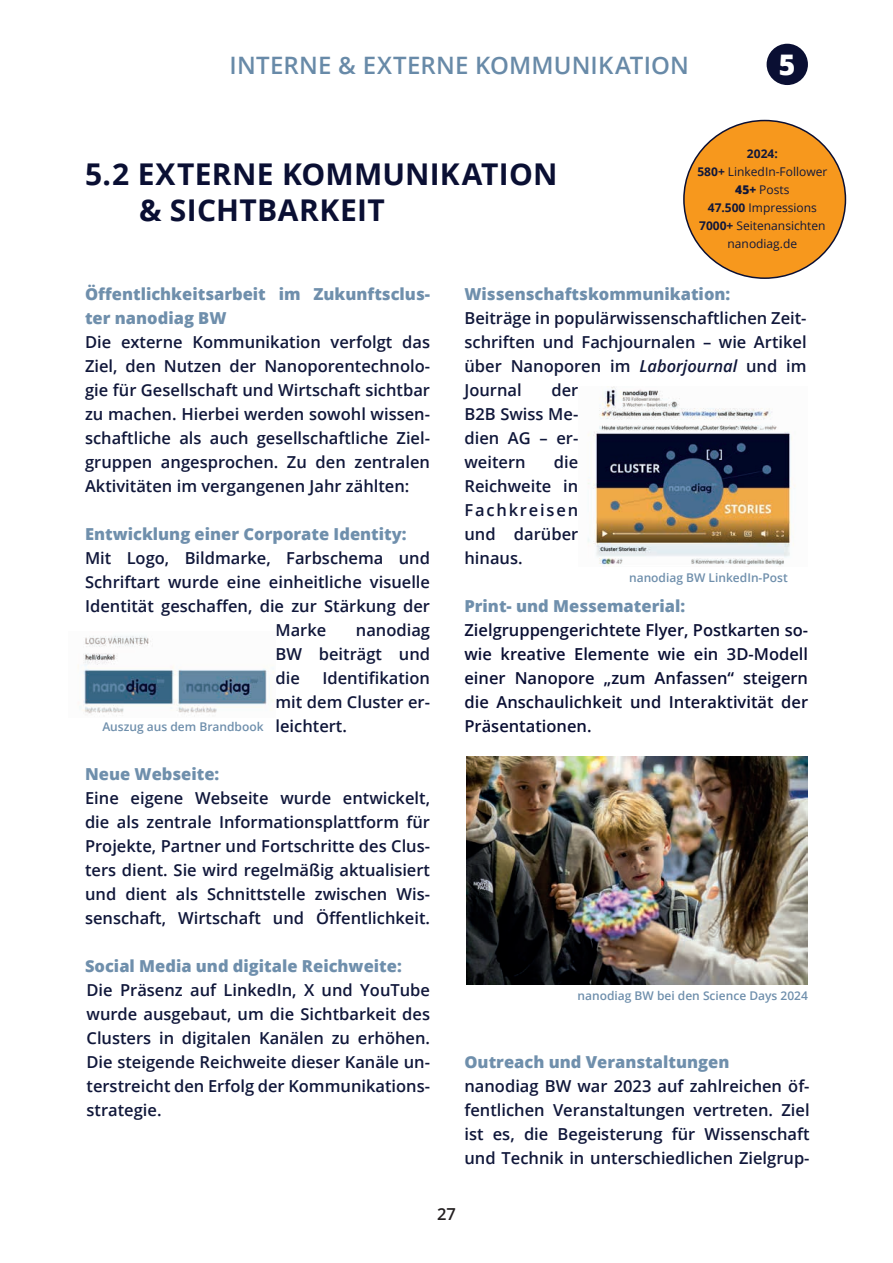
<style>
.page{position:relative;width:893px;height:1263px;background:#fff}
.page>*{position:absolute;margin:0;border:0;box-sizing:border-box;transform-origin:0 0}
.t1{font:700 30px/36px "Open Sans";letter-spacing:.01em;color:#0a0f33}
.t2{font:800 28.35px "Open Sans";color:#fff}
.t3{font:600 24px "Open Sans";letter-spacing:.005em;color:#688aa8}
.t4{font:600 16.5px/24px "Open Sans";color:#10173a;text-align:justify}
.t5{font:800 16.5px/24px "Open Sans";color:#6f8fac}
.t6{font:600 16.5px/24px "Open Sans";color:#0a0f33;text-align:justify}
.t7{font:600 16.5px "Open Sans";color:#231f20}
.t8{font:12px/18px "Open Sans";color:#10173a;text-align:center}
.t9{font:600 12px "Open Sans";color:#6f8fac}
.s1{font-weight:700}
.s2{font-weight:800}
.s3{font-style:italic}
</style>
<div class="page">
<div style="left:767px;top:44px;width:41px;height:41px;background:#0a0f33;border-radius:50%"></div>
<img style="left:78px;top:635px;width:196px;height:81px">
<img style="left:588px;top:387px;width:208px;height:180px">
<img style="left:466px;top:757px;width:342px;height:228px">
<div style="left:684px;top:121px;width:161px;height:157px;background:#f7981d;border-radius:50%"></div>
<h3 class="t3" style="left:230px;top:48px;width:461px">INTERNE &amp; EXTERNE KOMMUNIKATION</h3>
<h2 class="t2" style="left:779px;top:43px;width:18px">5</h2>
<h1 class="t1" style="left:139px;top:155px;width:420px;text-indent:-54px">5.2 EXTERNE KOMMUNIKATION &amp; SICHTBARKEIT</h1>
<p class="t8" style="left:697px;top:144px;width:131px"><span class="s1">2024:<br>580+</span> LinkedIn-Follower<br><span class="s2">45+</span> Posts<br><span class="s1">47.500</span> Impressions<br><span class="s1">7000+</span> Seitenansichten nanodiag.de</p>
<p class="t5" style="left:85px;top:281px;width:346px">Öffentlichkeitsarbeit im Zukunftsclus&shy;ter nanodiag BW</p>
<p class="t4" style="left:85px;top:329px;width:347px">Die externe Kommunikation verfolgt das Ziel, den Nutzen der Nanoporentechnolo&shy;gie für Gesellschaft und Wirtschaft sichtbar zu machen. Hierbei werden sowohl wissen&shy;schaftliche als auch gesellschaftliche Ziel&shy;gruppen angesprochen. Zu den zentralen Aktivitäten im vergangenen Jahr zählten:</p>
<p class="t5" style="left:85px;top:521px;width:323px">Entwicklung einer Corporate Identity:</p>
<p class="t4" style="left:85px;top:545px;width:347px">Mit Logo, Bildmarke, Farbschema und</p>
<p class="t4" style="left:85px;top:569px;width:347px">Schriftart wurde eine einheitliche visuelle</p>
<p class="t4" style="left:85px;top:593px;width:346px">Identität geschaffen, die zur Stärkung der</p>
<p class="t4" style="left:275px;top:617px;width:52px">Marke</p>
<p class="t4" style="left:275px;top:617px;width:156px;text-indent:80px">nanodiag BW beiträgt und die</p>
<p class="t4" style="left:275px;top:665px;width:156px;text-indent:47px">Identifikation mit dem Cluster er&shy;leichtert.</p>
<p class="t9" style="left:102px;top:718px;width:163px">Auszug aus dem Brandbook</p>
<p class="t5" style="left:85px;top:761px;width:136px">Neue Webseite:</p>
<p class="t4" style="left:85px;top:785px;width:347px">Eine eigene Webseite wurde entwickelt, die als zentrale Informationsplattform für Projekte, Partner und Fortschritte des Clus&shy;ters dient. Sie wird regelmäßig aktualisiert und dient als Schnittstelle zwischen Wis&shy;senschaft, Wirtschaft und Öffentlichkeit.</p>
<p class="t5" style="left:85px;top:953px;width:318px">Social Media und digitale Reichweite:</p>
<p class="t4" style="left:87px;top:977px;width:345px">Die Präsenz auf LinkedIn, X und YouTube wurde ausgebaut, um die Sichtbarkeit des Clusters in digitalen Kanälen zu erhöhen.<br>Die steigende Reichweite dieser Kanäle un&shy;terstreicht den Erfolg der Kommunikations&shy;strategie.</p>
<p class="t5" style="left:464px;top:281px;width:267px">Wissenschaftskommunikation:</p>
<p class="t4" style="left:464px;top:306px;width:344px">Beiträge in populärwissenschaftlichen Zeit&shy;schriften und Fachjournalen – wie Artikel über Nanoporen im <span class="s3">Laborjournal</span> und im Journal</p>
<p class="t4" style="left:464px;top:378px;width:115px;text-indent:87px">der B2B Swiss Me&shy;dien AG – er&shy;weitern</p>
<p class="t4" style="left:464px;top:450px;width:115px;text-indent:89px">die Reichweite in Fachkreisen und darüber hinaus.</p>
<p class="t5" style="left:464px;top:593px;width:222px">Print- und Messematerial:</p>
<p class="t6" style="left:464px;top:618px;width:345px">Zielgruppengerichtete Flyer, Postkarten so&shy;wie kreative Elemente wie ein 3D-Modell einer Nanopore „zum Anfassen“ steigern die Anschaulichkeit und Interaktivität der Präsentationen.</p>
<p class="t9" style="left:629px;top:570px;width:160px">nanodiag BW LinkedIn-Post</p>
<p class="t9" style="left:577px;top:987px;width:232px">nanodiag BW bei den Science Days 2024</p>
<p class="t5" style="left:464px;top:1049px;width:266px">Outreach und Veranstaltungen</p>
<p class="t4" style="left:464px;top:1074px;width:347px">nanodiag BW war 2023 auf zahlreichen öf&shy;fentlichen Veranstaltungen vertreten. Ziel ist es, die Begeisterung für Wissenschaft und Technik in unterschiedlichen Zielgrup-</p>
<p class="t7" style="left:437px;top:1203px;width:20px">27</p>
</div>
